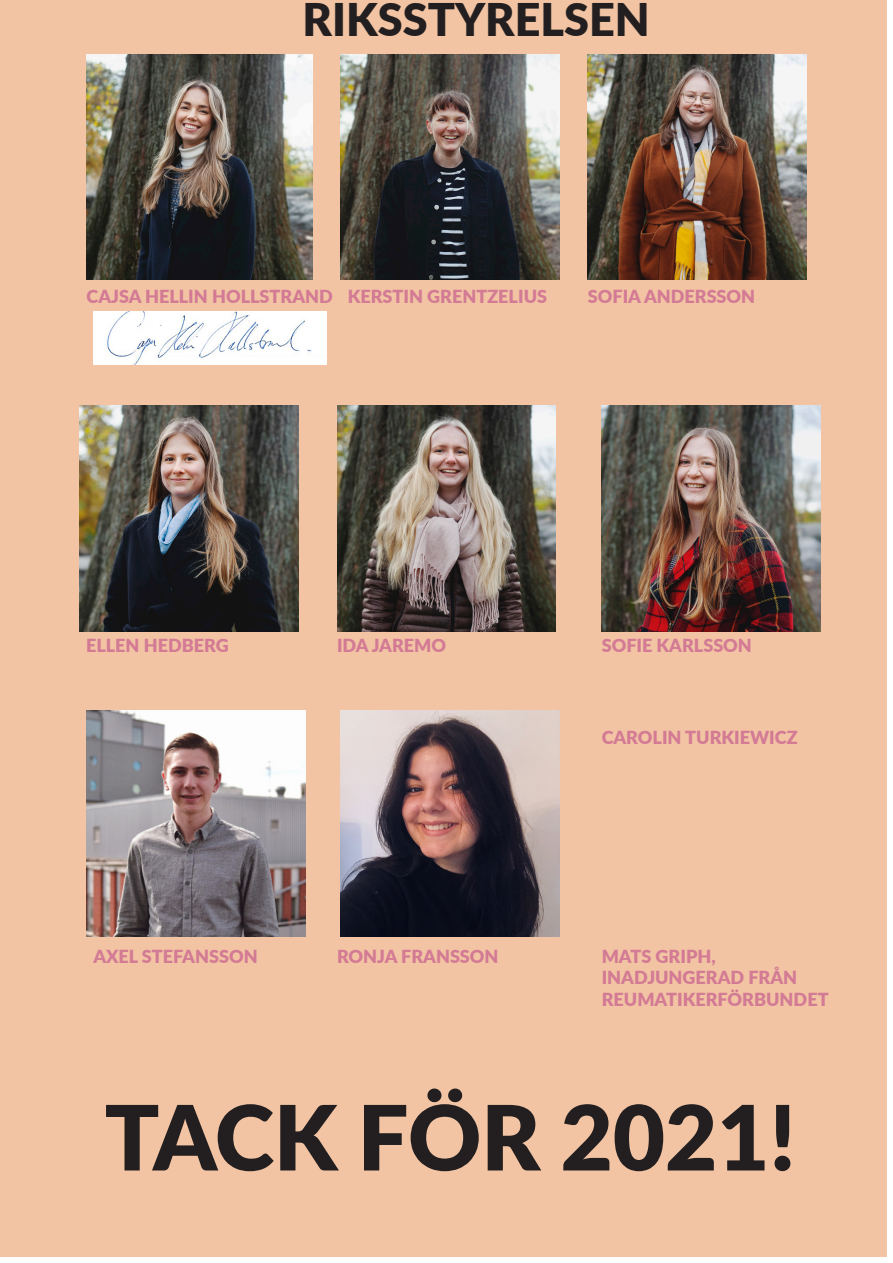
<style>
.page{position:relative;width:893px;height:1263px;background:#fff}
.page>*{position:absolute;margin:0;border:0;box-sizing:border-box;transform-origin:0 0}
.t1{font:900 90px "Lato";color:#231f20}
.t2{font:900 45px "Lato";color:#231f20}
.t3{font:900 18px/21.6px "Lato";color:#d37a95}
</style>
<div class="page">
<div style="left:0;top:0;width:887px;height:1256px;background:#f2c4a3"></div>
<img style="left:87px;top:54px;width:225px;height:226px">
<img style="left:80px;top:405px;width:219px;height:226px">
<img style="left:337px;top:405px;width:219px;height:226px">
<img style="left:602px;top:405px;width:219px;height:226px">
<img style="left:588px;top:54px;width:219px;height:226px">
<img style="left:341px;top:710px;width:219px;height:226px">
<img style="left:86px;top:710px;width:219px;height:226px">
<img style="left:340px;top:54px;width:219px;height:226px">
<img style="left:93px;top:312px;width:233px;height:52px">
<p class="t2" style="left:302px;top:-14px;width:349px">RIKSSTYRELSEN</p>
<p class="t3" style="left:87px;top:285px;width:248px">CAJSA HELLIN HOLLSTRAND</p>
<p class="t3" style="left:348px;top:285px;width:201px">KERSTIN GRENTZELIUS</p>
<p class="t3" style="left:588px;top:285px;width:169px">SOFIA ANDERSSON</p>
<p class="t3" style="left:86px;top:634px;width:144px">ELLEN HEDBERG</p>
<p class="t3" style="left:337px;top:634px;width:111px">IDA JAREMO</p>
<p class="t3" style="left:602px;top:634px;width:152px">SOFIE KARLSSON</p>
<p class="t3" style="left:93px;top:944px;width:166px">AXEL STEFANSSON</p>
<p class="t3" style="left:337px;top:944px;width:163px">RONJA FRANSSON</p>
<p class="t3" style="left:602px;top:726px;width:197px">CAROLIN TURKIEWICZ</p>
<p class="t3" style="left:602px;top:944px;width:116px">MATS GRIPH,</p>
<p class="t3" style="left:602px;top:966px;width:228px">INADJUNGERAD FRÅN<br>REUMATIKERFÖRBUNDET</p>
<p class="t1" style="left:105px;top:1070px;width:692px">TACK FÖR 2021!</p>
</div>
